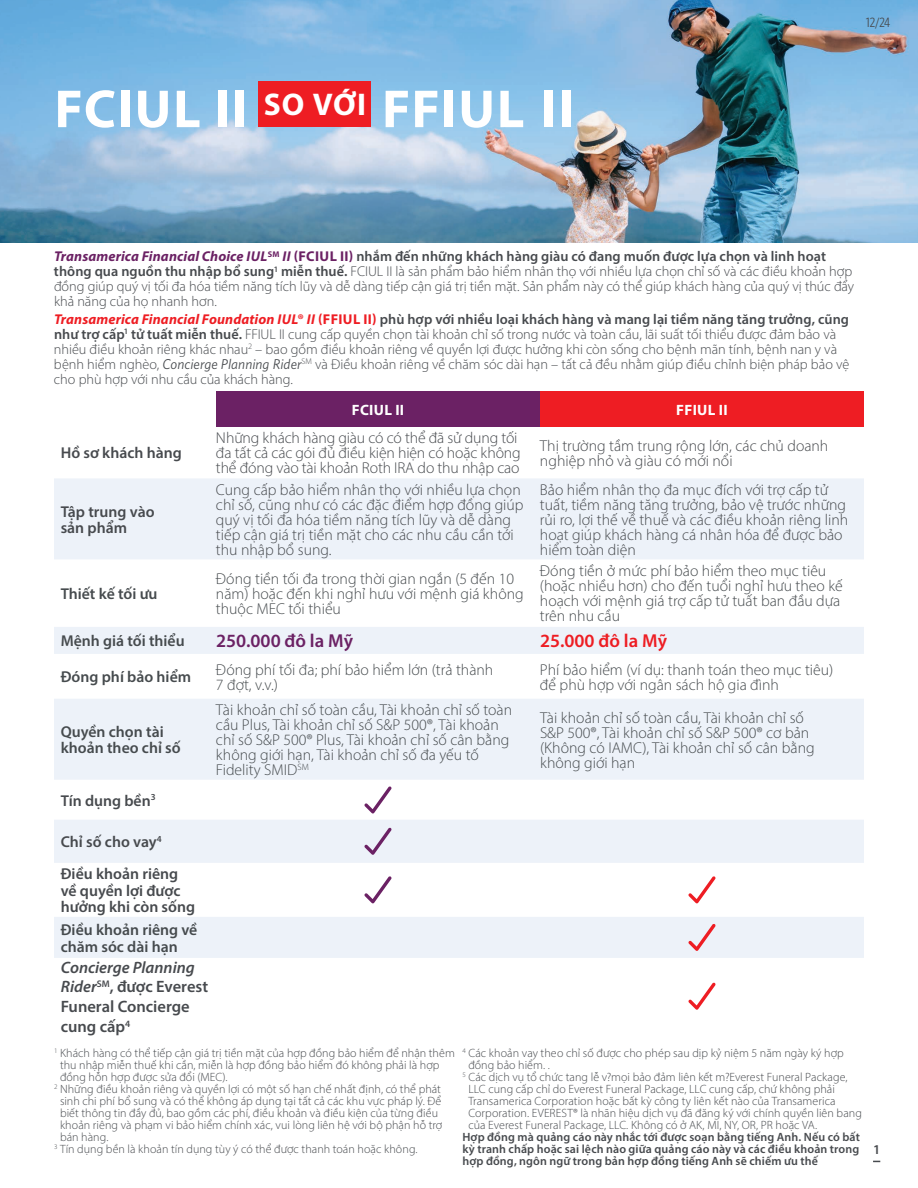
<style>
.page{position:relative;width:918px;height:1188px;background:#fff}
.page>*{position:absolute;margin:0;border:0;box-sizing:border-box;transform-origin:0 0}
.t1{font:700 54px "Myriad Pro";letter-spacing:.035em;color:#fff}
.t2{font:600 18.75px "Myriad Pro";color:#6b2164}
.t3{font:600 18.75px "Myriad Pro";color:#ee1d23}
.t4{font:600 16.5px/19.8px "Myriad Pro";color:#474a4e}
.t5{font:300 15.75px/15px "Myriad Pro";color:#464b4e}
.t6{font:300 15.75px/15px "Myriad Pro";color:#474a4e}
.t7{font:600 15.75px/16.5px "Myriad Pro";color:#474a4e}
.t8{font:600 15.75px/16.5px "Myriad Pro";color:#464b4e}
.t9{font:700 15px "Myriad Pro";letter-spacing:.02em;color:#fff}
.t10{font:300 14.25px/15px "Myriad Pro";letter-spacing:-.005em;color:#474a4e}
.t11{font:13.5px "Whitney Condensed";color:#474a4e}
.t12{font:600 13.5px "Myriad Pro";color:#474a4e}
.t13{font:300 12px "Myriad Pro";letter-spacing:.005em;color:#474a4e}
.t14{font:600 12px/12px "Myriad Pro";letter-spacing:.01em;color:#474a4e;text-align:justify}
.s1{font-weight:700;font-style:italic;color:#6b2164}
.s2{font-weight:700;color:#6b2164}
.s3{font-weight:600}
.s4{font-weight:700;font-style:italic;color:#ee1d23}
.s5{font-weight:700;color:#ee1d23}
.s6{font-family:"Whitney";font-weight:400;font-style:italic}
.s7{font-style:italic}
</style>
<div class="page">
<img style="left:0;top:0;width:918px;height:243px">
<div style="left:258px;top:81px;width:112px;height:46px;background:#ee1d23"></div>
<div style="left:216px;top:392px;width:324px;height:35px;background:#6b2164"></div>
<div style="left:540px;top:392px;width:324px;height:35px;background:#ee1d23"></div>
<svg style="left:54px;top:478px;width:810px;height:480px;fill:#edf2f9"></svg>
<svg style="left:364px;top:786px;width:28px;height:28px"></svg>
<svg style="left:364px;top:828px;width:28px;height:27px"></svg>
<svg style="left:364px;top:876px;width:28px;height:27px"></svg>
<svg style="left:688px;top:876px;width:28px;height:27px"></svg>
<svg style="left:688px;top:924px;width:28px;height:27px"></svg>
<svg style="left:688px;top:982px;width:28px;height:28px"></svg>
<h1 class="t1" style="left:55px;top:74px;width:521px">FCIUL II <sup>SO</sup> <sup>VỚI</sup> FFIUL II</h1>
<p class="t11" style="left:866px;top:14px;width:26px">12/24</p>
<p class="t10" style="left:54px;top:249px;width:802px"><span class="s1">Transamerica Financial Choice IUL</span><sup>SM</sup> <span class="s1">II</span> <span class="s2">(FCIUL II)</span> <span class="s3">nhắm đến những khách hàng giàu có đang muốn được lựa chọn và linh hoạt thông qua nguồn thu nhập bổ sung</span><sup>1</sup> <span class="s3">miễn thuế.</span> FCIUL II là sản phẩm bảo hiểm nhân thọ với nhiều lựa chọn chỉ số và các điều khoản hợp đồng giúp quý vị tối đa hóa tiềm năng tích lũy và dễ dàng tiếp cận giá trị tiền mặt. Sản phẩm này có thể giúp khách hàng của quý vị thúc đẩy khả năng của họ nhanh hơn.</p>
<p class="t10" style="left:54px;top:312px;width:797px"><span class="s4">Transamerica Financial Foundation IUL</span><span class="s5">®</span> <span class="s4">II</span> <span class="s5">(FFIUL II)</span> <span class="s3">phù hợp với nhiều loại khách hàng và mang lại tiềm năng tăng trưởng, cũng như trợ cấp</span><sup>1</sup> <span class="s3">tử tuất miễn thuế.</span> FFIUL II cung cấp quyền chọn tài khoản chỉ số trong nước và toàn cầu, lãi suất tối thiểu được đảm bảo và nhiều điều khoản riêng khác nhau<sup>2</sup> – bao gồm điều khoản riêng về quyền lợi được hưởng khi còn sống cho bệnh mãn tính, bệnh nan y và bệnh hiểm nghèo, <span class="s6">Concierge Planning Rider</span><sup>SM</sup> và Điều khoản riêng về chăm sóc dài hạn – tất cả đều nhằm giúp điều chỉnh biện pháp bảo vệ cho phù hợp với nhu cầu của khách hàng.</p>
<p class="t9" style="left:352px;top:400px;width:54px">FCIUL II</p>
<p class="t9" style="left:676px;top:400px;width:53px">FFIUL II</p>
<h3 class="t7" style="left:61px;top:444px;width:123px">Hồ sơ khách hàng</h3>
<h3 class="t6" style="left:216px;top:431px;width:306px">Những khách hàng giàu có có thể đã sử dụng tối đa tất cả các gói đủ điều kiện hiện có hoặc không thể đóng vào tài khoản Roth IRA do thu nhập cao</h3>
<h3 class="t6" style="left:540px;top:438px;width:290px">Thị trường tầm trung rộng lớn, các chủ doanh nghiệp nhỏ và giàu có mới nổi</h3>
<h3 class="t7" style="left:61px;top:503px;width:95px">Tập trung vào sản phẩm</h3>
<h3 class="t8" style="left:61px;top:585px;width:98px">Thiết kế tối ưu</h3>
<h3 class="t6" style="left:216px;top:482px;width:309px">Cung cấp bảo hiểm nhân thọ với nhiều lựa chọn chỉ số, cũng như có các đặc điểm hợp đồng giúp quý vị tối đa hóa tiềm năng tích lũy và dễ dàng tiếp cận giá trị tiền mặt cho các nhu cầu cần tới thu nhập bổ sung.</h3>
<h3 class="t6" style="left:540px;top:482px;width:310px">Bảo hiểm nhân thọ đa mục đích với trợ cấp tử tuất, tiềm năng tăng trưởng, bảo vệ trước những rủi ro, lợi thế về thuế và các điều khoản riêng linh hoạt giúp khách hàng cá nhân hóa để được bảo hiểm toàn diện</h3>
<h3 class="t5" style="left:216px;top:571px;width:309px">Đóng tiền tối đa trong thời gian ngắn (5 đến 10 năm) hoặc đến khi nghỉ hưu với mệnh giá không thuộc MEC tối thiểu</h3>
<h3 class="t5" style="left:540px;top:564px;width:304px">Đóng tiền ở mức phí bảo hiểm theo mục tiêu (hoặc nhiều hơn) cho đến tuổi nghỉ hưu theo kế hoạch với mệnh giá trợ cấp tử tuất ban đầu dựa trên nhu cầu</h3>
<h3 class="t8" style="left:61px;top:632px;width:126px">Mệnh giá tối thiểu</h3>
<h2 class="t2" style="left:216px;top:629px;width:139px">250.000 đô la Mỹ</h2>
<h2 class="t3" style="left:540px;top:629px;width:129px">25.000 đô la Mỹ</h2>
<h3 class="t8" style="left:61px;top:668px;width:132px">Đóng phí bảo hiểm</h3>
<h3 class="t5" style="left:216px;top:662px;width:279px">Đóng phí tối đa; phí bảo hiểm lớn (trả thành<br>7 đợt, v.v.)</h3>
<h3 class="t5" style="left:540px;top:662px;width:295px">Phí bảo hiểm (ví dụ: thanh toán theo mục tiêu) để phù hợp với ngân sách hộ gia đình</h3>
<h3 class="t8" style="left:61px;top:723px;width:122px">Quyền chọn tài khoản theo chỉ số</h3>
<h3 class="t5" style="left:216px;top:702px;width:298px">Tài khoản chỉ số toàn cầu, Tài khoản chỉ số toàn cầu Plus, Tài khoản chỉ số S&amp;P 500®, Tài khoản chỉ số S&amp;P 500® Plus, Tài khoản chỉ số cân bằng không giới hạn, Tài khoản chỉ số đa yếu tố Fidelity SMID<sup>SM</sup></h3>
<h3 class="t5" style="left:540px;top:710px;width:276px">Tài khoản chỉ số toàn cầu, Tài khoản chỉ số S&amp;P 500®, Tài khoản chỉ số S&amp;P 500® cơ bản (Không có IAMC), Tài khoản chỉ số cân bằng không giới hạn</h3>
<h3 class="t7" style="left:61px;top:792px;width:96px">Tín dụng bền<sup>3</sup></h3>
<h3 class="t7" style="left:61px;top:825px;width:119px;line-height:32.1px">Chỉ số cho vay<sup>4<br></sup>Điều khoản riêng</h3>
<h3 class="t7" style="left:61px;top:882px;width:136px">về quyền lợi được hưởng khi còn sống</h3>
<h3 class="t8" style="left:61px;top:921px;width:138px">Điều khoản riêng về chăm sóc dài hạn</h3>
<h3 class="t4" style="left:61px;top:957px;width:149px"><span class="s7">Concierge Planning<br>Rider</span><sup>SM</sup>, được Everest<br>Funeral Concierge cung cấp<sup>4</sup></h3>
<p class="t13" style="left:54px;top:1046px;width:402px"><sup>1</sup> Khách hàng có thể tiếp cận giá trị tiền mặt của hợp đồng bảo hiểm để nhận thêm</p>
<p class="t13" style="left:60px;top:1058px;width:381px">thu nhập miễn thuế khi cần, miễn là hợp đồng bảo hiểm đó không phải là hợp</p>
<p class="t13" style="left:60px;top:1070px;width:169px">đồng hỗn hợp được sửa đổi (MEC).</p>
<p class="t13" style="left:54px;top:1082px;width:389px"><sup>2</sup> Những điều khoản riêng và quyền lợi có một số hạn chế nhất định, có thể phát</p>
<p class="t13" style="left:60px;top:1094px;width:383px">sinh chi phí bổ sung và có thể không áp dụng tại tất cả các khu vực pháp lý. Để</p>
<p class="t13" style="left:60px;top:1106px;width:380px">biết thông tin đầy đủ, bao gồm các phí, điều khoản và điều kiện của từng điều</p>
<p class="t13" style="left:60px;top:1118px;width:384px">khoản riêng và phạm vi bảo hiểm chính xác, vui lòng liên hệ với bộ phận hỗ trợ</p>
<p class="t13" style="left:60px;top:1130px;width:50px">bán hàng.</p>
<p class="t13" style="left:54px;top:1142px;width:365px"><sup>3</sup> Tín dụng bền là khoản tín dụng tùy ý có thể được thanh toán hoặc không.</p>
<p class="t13" style="left:462px;top:1046px;width:383px"><sup>4</sup> Các khoản vay theo chỉ số được cho phép sau dịp kỷ niệm 5 năm ngày ký hợp</p>
<p class="t13" style="left:468px;top:1058px;width:83px">đồng bảo hiểm. .</p>
<p class="t13" style="left:462px;top:1070px;width:387px"><sup>5</sup> Các dịch vụ tổ chức tang lễ v?mọi bảo đảm liên kết m?Everest Funeral Package,</p>
<p class="t13" style="left:468px;top:1082px;width:368px">LLC cung cấp chỉ do Everest Funeral Package, LLC cung cấp, chứ không phải</p>
<p class="t13" style="left:468px;top:1094px;width:369px">Transamerica Corporation hoặc bất kỳ công ty liên kết nào của Transamerica</p>
<p class="t13" style="left:468px;top:1106px;width:395px">Corporation. EVEREST® là nhãn hiệu dịch vụ đã đăng ký với chính quyền liên bang</p>
<p class="t13" style="left:468px;top:1118px;width:350px">của Everest Funeral Package, LLC. Không có ở AK, MI, NY, OR, PR hoặc VA.</p>
<p class="t14" style="left:462px;top:1131px;width:399px">Hợp đồng mà quảng cáo này nhắc tới được soạn bằng tiếng Anh. Nếu có bất kỳ tranh chấp hoặc sai lệch nào giữa quảng cáo này và các điều khoản trong hợp đồng, ngôn ngữ trong bản hợp đồng tiếng Anh sẽ chiếm ưu thế</p>
<p class="t12" style="left:873px;top:1141px;width:9px">1</p>
</div>
